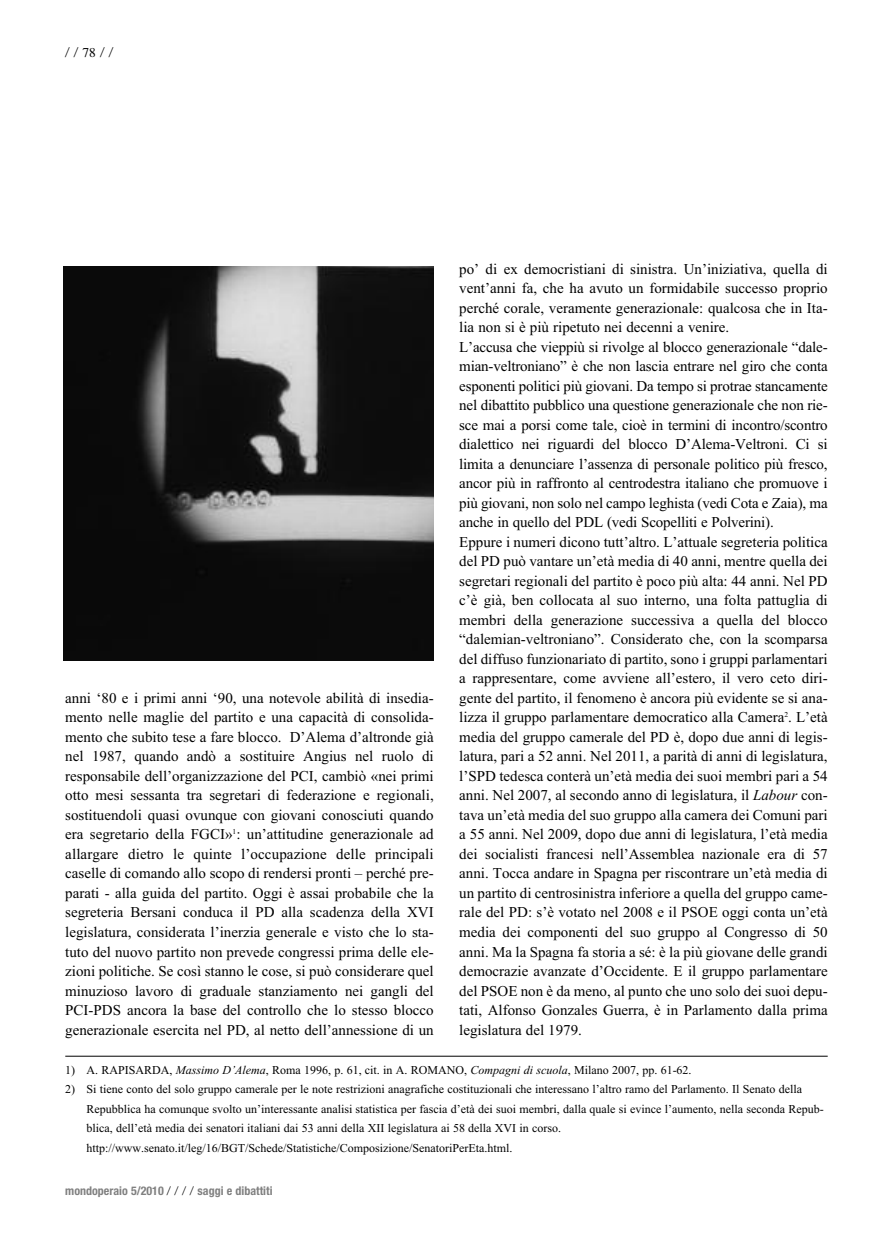
<style>
.page{position:relative;width:893px;height:1234px;background:#fff}
.page>*{position:absolute;margin:0;border:0;box-sizing:border-box;transform-origin:0 0}
.t1{font:15px/19.5px "Times New Roman";color:#000;text-align:justify}
.t2{font:300 13.5px "Helvetica Neue";color:#000}
.t3{font:12px/19.5px "Times New Roman";color:#000}
.t4{font:700 condensed 12px "Helvetica Neue";color:#808080}
.s1{font-family:"Times";font-weight:400}
.s2{font-style:italic}
.s3{font-weight:300;font-stretch:normal;color:#000}
</style>
<div class="page">
<hr style="left:65px;top:1055px;width:763px;height:1px;background:#000">
<img style="left:64px;top:266px;width:370px;height:394px">
<p class="t2" style="left:65px;top:44px;width:50px">//<span class="s1">78</span>//</p>
<p class="t1" style="left:65px;top:687px;width:370px">anni ‘80 e i primi anni ‘90, una notevole abilità di insedia&shy;mento nelle maglie del partito e una capacità di consolida&shy;mento che subito tese a fare blocco. D’Alema d’altronde già nel 1987, quando andò a sostituire Angius nel ruolo di responsabile dell’organizzazione del PCI, cambiò «nei primi otto mesi sessanta tra segretari di federazione e regionali, sostituendoli quasi ovunque con giovani conosciuti quando era segretario della FGCI»<sup>1</sup>: un’attitudine generazionale ad allargare dietro le quinte l’occupazione delle principali caselle di comando allo scopo di rendersi pronti – perché pre&shy;parati - alla guida del partito. Oggi è assai probabile che la segreteria Bersani conduca il PD alla scadenza della XVI legislatura, considerata l’inerzia generale e visto che lo sta&shy;tuto del nuovo partito non prevede congressi prima delle ele&shy;zioni politiche. Se così stanno le cose, si può considerare quel minuzioso lavoro di graduale stanziamento nei gangli del PCI-PDS ancora la base del controllo che lo stesso blocco generazionale esercita nel PD, al netto dell’annessione di un</p>
<p class="t1" style="left:459px;top:258px;width:370px;text-align:left">po’ di ex democristiani di sinistra. Un’iniziativa, quella di vent’anni fa, che ha avuto un formidabile successo proprio perché corale, veramente generazionale: qualcosa che in Ita&shy;lia non si è più ripetuto nei decenni a venire.<br>L’accusa che vieppiù si rivolge al blocco generazionale “dale&shy;mian-veltroniano” è che non lascia entrare nel giro che conta esponenti politici più giovani. Da tempo si protrae stancamente nel dibattito pubblico una questione generazionale che non rie&shy;sce mai a porsi come tale, cioè in termini di incontro/scontro dialettico nei riguardi del blocco D’Alema-Veltroni. Ci si limita a denunciare l’assenza di personale politico più fresco, ancor più in raffronto al centrodestra italiano che promuove i più giovani, non solo nel campo leghista (vedi Cota e Zaia), ma anche in quello del PDL (vedi Scopelliti e Polverini).<br>Eppure i numeri dicono tutt’altro. L’attuale segreteria politica del PD può vantare un’età media di 40 anni, mentre quella dei segretari regionali del partito è poco più alta: 44 anni. Nel PD c’è già, ben collocata al suo interno, una folta pattuglia di membri della generazione successiva a quella del blocco “dalemian-veltroniano”. Considerato che, con la scomparsa del diffuso funzionariato di partito, sono i gruppi parlamentari a rappresentare, come avviene all’estero, il vero ceto diri&shy;gente del partito, il fenomeno è ancora più evidente se si ana&shy;lizza il gruppo parlamentare democratico alla Camera<sup>2</sup>. L’età media del gruppo camerale del PD è, dopo due anni di legis&shy;latura, pari a 52 anni. Nel 2011, a parità di anni di legislatura, l’SPD tedesca conterà un’età media dei suoi membri pari a 54 anni. Nel 2007, al secondo anno di legislatura, il <span class="s2">Labour</span> con&shy;tava un’età media del suo gruppo alla camera dei Comuni pari a 55 anni. Nel 2009, dopo due anni di legislatura, l’età media dei socialisti francesi nell’Assemblea nazionale era di 57 anni. Tocca andare in Spagna per riscontrare un’età media di un partito di centrosinistra inferiore a quella del gruppo came&shy;rale del PD: s’è votato nel 2008 e il PSOE oggi conta un’età media dei componenti del suo gruppo al Congresso di 50 anni. Ma la Spagna fa storia a sé: è la più giovane delle grandi democrazie avanzate d’Occidente. E il gruppo parlamentare del PSOE non è da meno, al punto che uno solo dei suoi depu&shy;tati, Alfonso Gonzales Guerra, è in Parlamento dalla prima legislatura del 1979.</p>
<p class="t3" style="left:65px;top:1059px;width:628px">1) A. RAPISARDA, <span class="s2">Massimo D’Alema</span>, Roma 1996, p. 61, cit. in A. ROMANO, <span class="s2">Compagni di scuola</span>, Milano 2007, pp. 61-62.</p>
<p class="t3" style="left:87px;top:1078px;width:739px;text-indent:-21px">2) Si tiene conto del solo gruppo camerale per le note restrizioni anagrafiche costituzionali che interessano l’altro ramo del Parlamento. Il Senato della Repubblica ha comunque svolto un’interessante analisi statistica per fascia d’età dei suoi membri, dalla quale si evince l’aumento, nella seconda Repub&shy;blica, dell’età media dei senatori italiani dai 53 anni della XII legislatura ai 58 della XVI in corso. http://www.senato.it/leg/16/BGT/Schede/Statistiche/Composizione/SenatoriPerEta.html.</p>
<p class="t4" style="left:65px;top:1182px;width:209px">mondoperaio 5/2010 <span class="s3">/ / / /</span> saggi e dibattiti</p>
</div>
